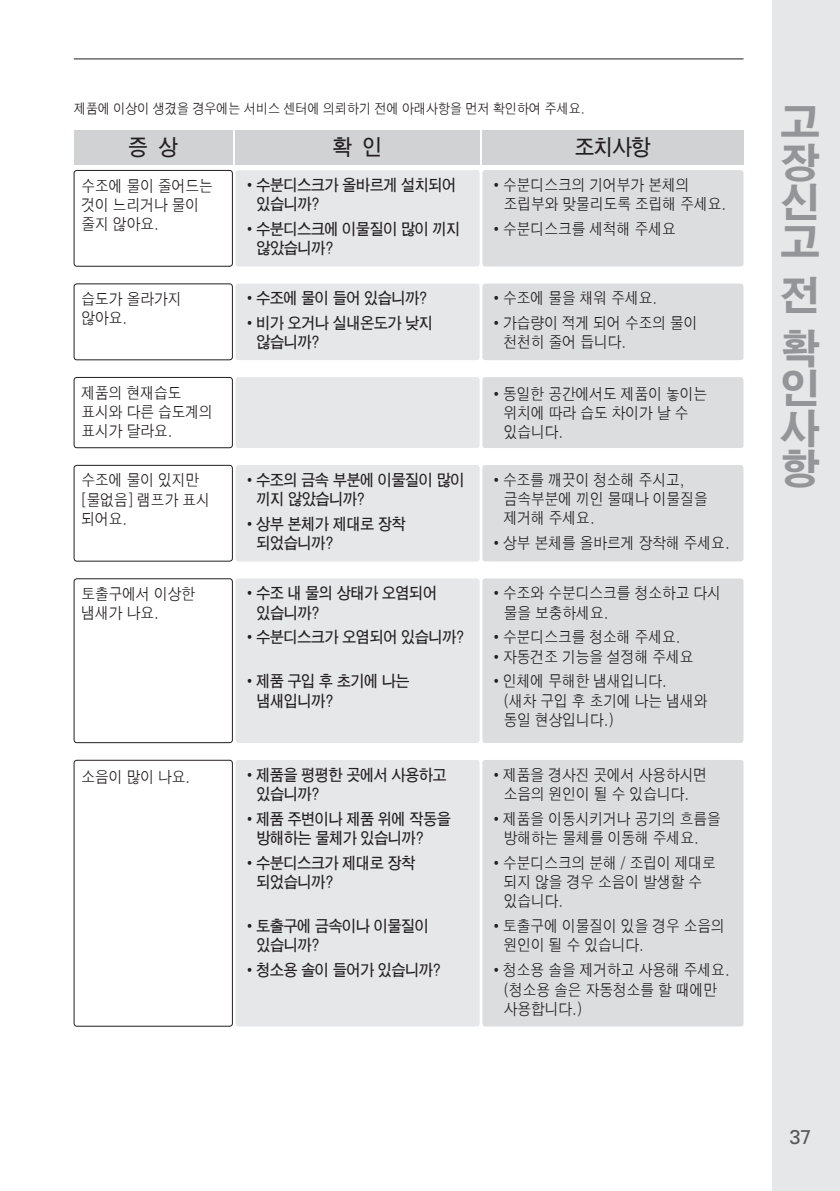
<style>
.page{position:relative;width:840px;height:1191px;background:#fff}
.page>*{position:absolute;margin:0;border:0;box-sizing:border-box;transform-origin:0 0}
.t1{font:40px/40px "HY Go Thic Extra";color:#939598;text-align:justify}
.t2{font:700 22px "HY Go Thic";color:#231f20;scale:.9 1}
.t3{font:20px "Univers";color:#57585a}
.t4{font:500 16px/19.2px "HY Go Thic";letter-spacing:-.05em;color:#231f20;scale:.9 1}
.t5{font:700 16px/19.2px "HY Go Thic";letter-spacing:-.05em;color:#231f20;scale:.9 1}
.t6{font:500 14px "HY Go Thic";letter-spacing:-.05em;color:#231f20;scale:.9 1}
</style>
<div class="page">
<div style="left:771px;top:0;width:68px;height:1191px;background:#e6e7e9"></div>
<hr style="left:74px;top:58px;width:669px;height:1px;background:#231f20">
<div style="left:74px;top:130px;width:158px;height:34px;background:#d1d2d4"></div>
<div style="left:74px;top:170px;width:158px;height:96px;border:1px solid #231f20;border-radius:3px"></div>
<div style="left:74px;top:283px;width:158px;height:77px;border:1px solid #231f20;border-radius:3px"></div>
<div style="left:74px;top:377px;width:158px;height:71px;border:1px solid #231f20;border-radius:3px"></div>
<div style="left:74px;top:465px;width:158px;height:96px;border:1px solid #231f20;border-radius:3px"></div>
<div style="left:74px;top:578px;width:158px;height:165px;border:1px solid #231f20;border-radius:3px"></div>
<div style="left:74px;top:760px;width:158px;height:266px;border:1px solid #231f20;border-radius:3px"></div>
<div style="left:235px;top:130px;width:244px;height:34px;background:#d1d2d4"></div>
<div style="left:235px;top:170px;width:244px;height:96px;background:#e6e7e9;border-radius:3px"></div>
<div style="left:235px;top:283px;width:244px;height:77px;background:#e6e7e9;border-radius:3px"></div>
<div style="left:235px;top:377px;width:244px;height:71px;background:#e6e7e9;border-radius:3px"></div>
<div style="left:235px;top:465px;width:244px;height:96px;background:#e6e7e9;border-radius:3px"></div>
<div style="left:235px;top:578px;width:244px;height:165px;background:#e6e7e9;border-radius:3px"></div>
<div style="left:235px;top:760px;width:244px;height:266px;background:#e6e7e9;border-radius:3px"></div>
<div style="left:482px;top:130px;width:261px;height:34px;background:#d1d2d4"></div>
<div style="left:482px;top:170px;width:261px;height:96px;background:#dcdddf;border-radius:3px"></div>
<div style="left:482px;top:283px;width:261px;height:77px;background:#dcdddf;border-radius:3px"></div>
<div style="left:482px;top:377px;width:261px;height:71px;background:#dcdddf;border-radius:3px"></div>
<div style="left:482px;top:465px;width:261px;height:96px;background:#dcdddf;border-radius:3px"></div>
<div style="left:482px;top:578px;width:261px;height:165px;background:#dcdddf;border-radius:3px"></div>
<div style="left:482px;top:760px;width:261px;height:266px;background:#dcdddf;border-radius:3px"></div>
<p class="t6" style="left:74px;top:102px;width:569px">제품에 이상이 생겼을 경우에는 서비스 센터에 의뢰하기 전에 아래사항을 먼저 확인하여 주세요.</p>
<h2 class="t2" style="left:128px;top:136px;width:57px">증 상</h2>
<p class="t4" style="left:81px;top:176px;width:148px">수조에 물이 줄어드는 것이 느리거나 물이 줄지 않아요.</p>
<h2 class="t2" style="left:332px;top:136px;width:57px">확 인</h2>
<p class="t5" style="left:256px;top:175px;width:224px;text-indent:-14px">•수분디스크가 올바르게 설치되어 있습니까?</p>
<p class="t5" style="left:256px;top:220px;width:228px;text-indent:-14px">•수분디스크에 이물질이 많이 끼지 않았습니까?</p>
<p class="t5" style="left:242px;top:289px;width:207px">•수조에 물이 들어 있습니까?</p>
<p class="t5" style="left:256px;top:314px;width:198px;text-indent:-14px">•비가 오거나 실내온도가 낮지 않습니까?</p>
<h2 class="t2" style="left:574px;top:136px;width:86px">조치사항</h2>
<p class="t4" style="left:503px;top:175px;width:249px;text-indent:-14px">•수분디스크의 기어부가 본체의 조립부와 맞물리도록 조립해 주세요.</p>
<p class="t4" style="left:489px;top:220px;width:209px">•수분디스크를 세척해 주세요</p>
<p class="t4" style="left:489px;top:289px;width:188px">•수조에 물을 채워 주세요.</p>
<p class="t4" style="left:503px;top:314px;width:217px;text-indent:-14px">•가습량이 적게 되어 수조의 물이 천천히 줄어 듭니다.</p>
<p class="t4" style="left:503px;top:384px;width:228px;text-indent:-14px">•동일한 공간에서도 제품이 놓이는 위치에 따라 습도 차이가 날 수 있습니다.</p>
<p class="t4" style="left:503px;top:470px;width:229px;text-indent:-14px">•수조를 깨끗이 청소해 주시고, 금속부분에 끼인 물때나 이물질을 제거해 주세요.</p>
<p class="t4" style="left:489px;top:534px;width:269px">•상부 본체를 올바르게 장착해 주세요.</p>
<p class="t4" style="left:503px;top:584px;width:243px;text-indent:-14px">•수조와 수분디스크를 청소하고 다시 물을 보충하세요.</p>
<p class="t4" style="left:489px;top:628px;width:214px">•수분디스크를 청소해 주세요.</p>
<p class="t4" style="left:489px;top:647px;width:229px">•자동건조 기능을 설정해 주세요</p>
<p class="t4" style="left:503px;top:672px;width:228px;text-indent:-14px">•인체에 무해한 냄새입니다.<br>(새차 구입 후 초기에 나는 냄새와 동일 현상입니다.)</p>
<p class="t4" style="left:81px;top:289px;width:113px">습도가 올라가지 않아요.</p>
<p class="t4" style="left:81px;top:383px;width:148px">제품의 현재습도 표시와 다른 습도계의 표시가 달라요.</p>
<p class="t4" style="left:81px;top:471px;width:145px">수조에 물이 있지만 [물없음] 램프가 표시 되어요.</p>
<p class="t5" style="left:256px;top:470px;width:233px;text-indent:-14px">•수조의 금속 부분에 이물질이 많이 끼지 않았습니까?</p>
<p class="t5" style="left:256px;top:514px;width:167px;text-indent:-14px">•상부 본체가 제대로 장착 되었습니까?</p>
<p class="t5" style="left:256px;top:584px;width:202px;text-indent:-14px">•수조 내 물의 상태가 오염되어 있습니까?</p>
<p class="t5" style="left:242px;top:628px;width:249px">•수분디스크가 오염되어 있습니까?</p>
<p class="t5" style="left:256px;top:672px;width:172px;text-indent:-14px">•제품 구입 후 초기에 나는 냄새입니까?</p>
<p class="t4" style="left:81px;top:584px;width:128px">토출구에서 이상한 냄새가 나요.</p>
<p class="t4" style="left:81px;top:768px;width:123px">소음이 많이 나요.</p>
<p class="t5" style="left:256px;top:765px;width:213px;text-indent:-14px">•제품을 평평한 곳에서 사용하고 있습니까?</p>
<p class="t5" style="left:256px;top:809px;width:217px;text-indent:-14px">•제품 주변이나 제품 위에 작동을 방해하는 물체가 있습니까?</p>
<p class="t5" style="left:256px;top:853px;width:178px;text-indent:-14px">•수분디스크가 제대로 장착 되었습니까?</p>
<p class="t5" style="left:256px;top:916px;width:193px;text-indent:-14px">•토출구에 금속이나 이물질이 있습니까?</p>
<p class="t5" style="left:242px;top:961px;width:223px">•청소용 솔이 들어가 있습니까?</p>
<p class="t4" style="left:489px;top:765px;width:244px;text-align:center">•제품을 경사진 곳에서 사용하시면 소음의 원인이 될 수 있습니다.</p>
<p class="t4" style="left:489px;top:809px;width:259px;text-align:center">•제품을 이동시키거나 공기의 흐름을 방해하는 물체를 이동해 주세요.</p>
<p class="t4" style="left:503px;top:853px;width:238px;text-indent:-14px">•수분디스크의 분해 / 조립이 제대로 되지 않을 경우 소음이 발생할 수 있습니다.</p>
<p class="t4" style="left:503px;top:916px;width:248px;text-indent:-14px">•토출구에 이물질이 있을 경우 소음의 원인이 될 수 있습니다.</p>
<p class="t4" style="left:503px;top:961px;width:253px;text-indent:-14px">•청소용 솔을 제거하고 사용해 주세요. (청소용 솔은 자동청소를 할 때에만 사용합니다.)</p>
<h1 class="t1" style="left:779px;top:103px;width:41px">고 장 신 고</h1>
<h1 class="t1" style="left:779px;top:269px;width:41px;line-height:53.4px">전 확</h1>
<h1 class="t1" style="left:779px;top:369px;width:41px">인 사 항</h1>
<p class="t3" style="left:788px;top:1124px;width:24px">37</p>
</div>
